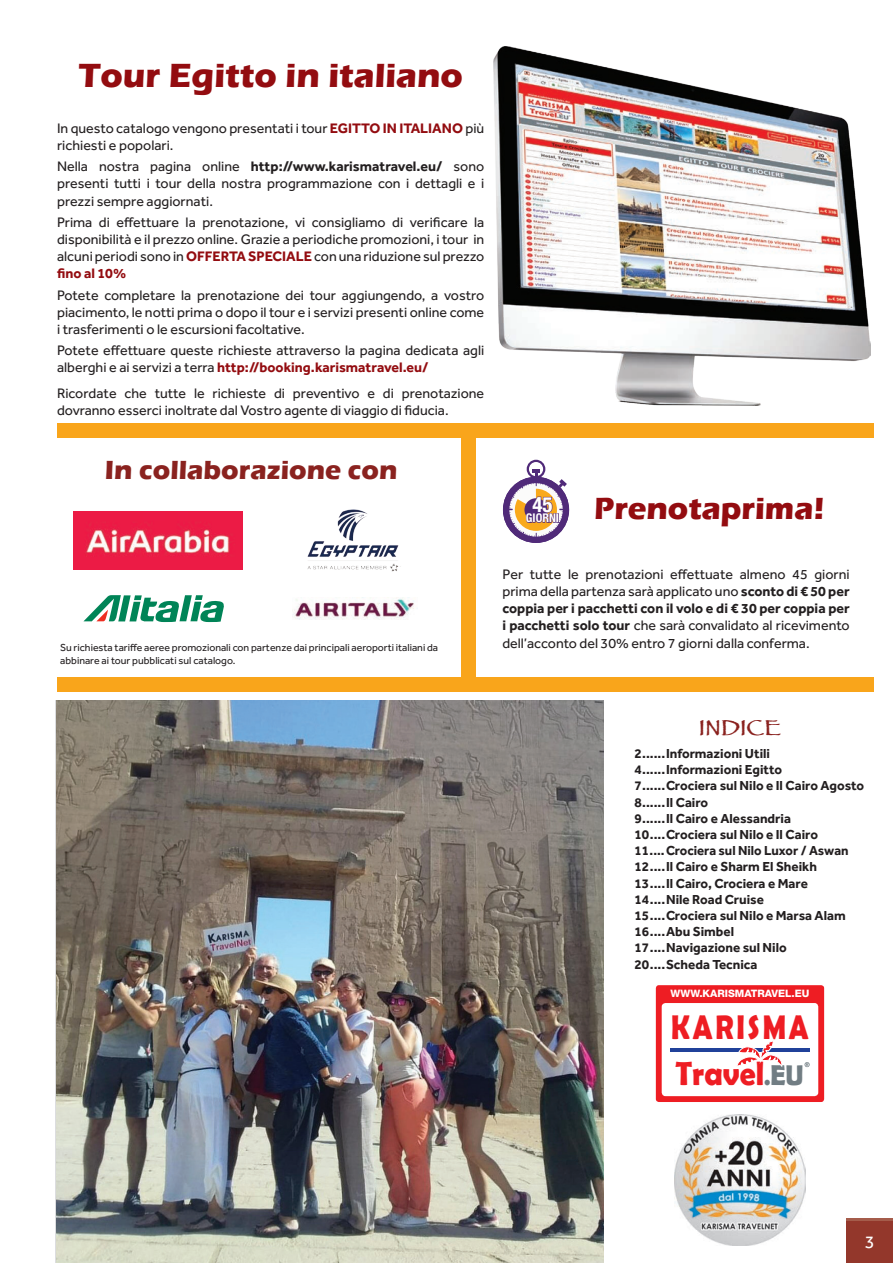
<style>
.page{position:relative;width:893px;height:1263px;background:#fff}
.page>*{position:absolute;margin:0;border:0;box-sizing:border-box;transform-origin:0 0}
.t1{font:700 34.5px "Eras ITC";color:#930c10}
.t2{font:700 34.35px "Berlin Sans FB Demi";letter-spacing:.1em;color:#ee1d23;scale:.83 1}
.t3{font:700 33.9px "Berlin Sans FB Demi";color:#ee1d23;scale:.93 1}
.t4{font:700 31.5px "Eras ITC";color:#930c10}
.t5{font:700 28.65px "Berlin Sans FB Demi";color:#717d83;scale:.93 1}
.t6{font:700 27px "Eras ITC";color:#8a221f}
.t7{font:700 22.5px "Papyrus LET";color:#8a221f}
.elenchi_puntati{font:700 condensed 21px "Helvetica Neue LT Std";color:#fff}
.t8{font:18px "Effra";color:#fff}
.t9{font:14.25px/17.1px "Effra";color:#231f20;text-align:justify}
.t10{font:700 13.5px "Effra";color:#231f20}
.elenchi_puntati-2{font:700 condensed 12px "Helvetica Neue LT Std";color:#fff}
.t11{font:10.5px/12.6px "Effra";color:#231f20}
.t12{font:800 10.2px "Helvetica Neue LT Std";color:#fff}
.s1{font-weight:700;color:#930c10}
.s2{font-weight:700}
.s3{font-size:24.3px}
</style>
<div class="page">
<svg style="left:846px;top:1218px;width:47px;height:4px"></svg>
<div style="left:846px;top:1222px;width:47px;height:41px;background:#93372b"></div>
<svg style="left:83px;top:595px;width:141px;height:27px"></svg>
<img style="left:307px;top:509px;width:94px;height:63px">
<img style="left:494px;top:46px;width:377px;height:359px">
<img style="left:57px;top:700px;width:547px;height:563px">
<svg style="left:503px;top:460px;width:66px;height:82px"></svg>
<div style="left:655px;top:984px;width:170px;height:119px;background:#ee1d23;border-radius:4px"></div>
<div style="left:654px;top:984px;width:172px;height:119px;border:2px solid #fff;border-radius:4px"></div>
<div style="left:662px;top:1003px;width:156px;height:93px;background:#fff;border-radius:4px"></div>
<svg style="left:670px;top:1041px;width:140px;height:26px"></svg>
<img style="left:675px;top:1115px;width:130px;height:130px">
<img style="left:292px;top:598px;width:122px;height:21px">
<div style="left:57px;top:423px;width:816px;height:14px;background:#f9a51b"></div>
<div style="left:57px;top:677px;width:816px;height:15px;background:#f9a51b"></div>
<div style="left:462px;top:430px;width:14px;height:254px;background:#f9a51b"></div>
<img style="left:73px;top:512px;width:169px;height:58px">
<p class="t1" style="left:78px;top:56px;width:386px">Tour Egitto in italiano</p>
<p class="t9" style="left:57px;top:119px;width:429px">In questo catalogo vengono presentati i tour <span class="s1">EGITTO IN ITALIANO</span> più richiesti e popolari.</p>
<p class="t9" style="left:57px;top:158px;width:429px">Nella nostra pagina online <span class="s2">http://www.karismatravel.eu/</span> sono presenti tutti i tour della nostra programmazione con i dettagli e i prezzi sempre aggiornati.</p>
<p class="t9" style="left:57px;top:213px;width:429px">Prima di effettuare la prenotazione, vi consigliamo di verificare la disponibilità e il prezzo online. Grazie a periodiche promozioni, i tour in alcuni periodi sono in <span class="s1">OFFERTA SPECIALE</span> con una riduzione sul prezzo <span class="s1">fino al 10%</span></p>
<p class="t9" style="left:57px;top:286px;width:429px">Potete completare la prenotazione dei tour aggiungendo, a vostro piacimento, le notti prima o dopo il tour e i servizi presenti online come i trasferimenti o le escursioni facoltative.</p>
<p class="t9" style="left:57px;top:342px;width:429px">Potete effettuare queste richieste attraverso la pagina dedicata agli alberghi e ai servizi a terra <span class="s1">http://booking.karismatravel.eu/</span></p>
<p class="t9" style="left:57px;top:384px;width:429px">Ricordate che tutte le richieste di preventivo e di prenotazione dovranno esserci inoltrate dal Vostro agente di viaggio di fiducia.</p>
<p class="t6" style="left:105px;top:455px;width:294px">In collaborazione con</p>
<p class="t11" style="left:60px;top:641px;width:379px">Su richiesta tariffe aeree promozionali con partenze dai principali aeroporti italiani da abbinare ai tour pubblicati sul catalogo.</p>
<p class="elenchi_puntati" style="left:532px;top:492px;width:22px">45</p>
<p class="elenchi_puntati-2" style="left:526px;top:511px;width:35px">GIORNI</p>
<p class="t4" style="left:594px;top:490px;width:232px">Prenotaprima!</p>
<p class="t9" style="left:502px;top:566px;width:349px">Per tutte le prenotazioni effettuate almeno 45 giorni prima della partenza sarà applicato uno <span class="s2">sconto di € 50 per coppia per i pacchetti con il volo e di € 30 per coppia per i pacchetti solo tour</span> che sarà convalidato al ricevimento dell’acconto del 30% entro 7 giorni dalla conferma.</p>
<p class="t7" style="left:699px;top:714px;width:84px">INDICE</p>
<p class="t10" style="left:634px;top:745px;width:137px">2......Informazioni Utili</p>
<p class="t10" style="left:635px;top:761px;width:149px">4......Informazioni Egitto</p>
<p class="t10" style="left:635px;top:778px;width:231px">7......Crociera sul Nilo e Il Cairo Agosto</p>
<p class="t10" style="left:635px;top:794px;width:75px">8......Il Cairo</p>
<p class="t10" style="left:635px;top:810px;width:158px">9......Il Cairo e Alessandria</p>
<p class="t10" style="left:635px;top:826px;width:185px">10....Crociera sul Nilo e Il Cairo</p>
<p class="t10" style="left:634px;top:842px;width:216px">11....Crociera sul Nilo Luxor / Aswan</p>
<p class="t10" style="left:634px;top:859px;width:184px">12....Il Cairo e Sharm El Sheikh</p>
<p class="t10" style="left:635px;top:875px;width:175px">13....Il Cairo, Crociera e Mare</p>
<p class="t10" style="left:635px;top:891px;width:131px">14....Nile Road Cruise</p>
<p class="t10" style="left:635px;top:907px;width:213px">15....Crociera sul Nilo e Marsa Alam</p>
<p class="t10" style="left:635px;top:923px;width:101px">16....Abu Simbel</p>
<p class="t10" style="left:635px;top:940px;width:154px">17....Navigazione sul Nilo</p>
<p class="t10" style="left:635px;top:956px;width:124px">20....Scheda Tecnica</p>
<p class="t12" style="left:671px;top:988px;width:140px">WWW.KARISMATRAVEL.EU</p>
<p class="t2" style="left:671px;top:1007px;width:167px">KARISMA</p>
<p class="t3" style="left:675px;top:1054px;width:97px">Travel</p>
<p class="t5" style="left:764px;top:1059px;width:44px"><span class="s3">.</span>EU</p>
<p class="t8" style="left:865px;top:1232px;width:11px">3</p>
</div>
